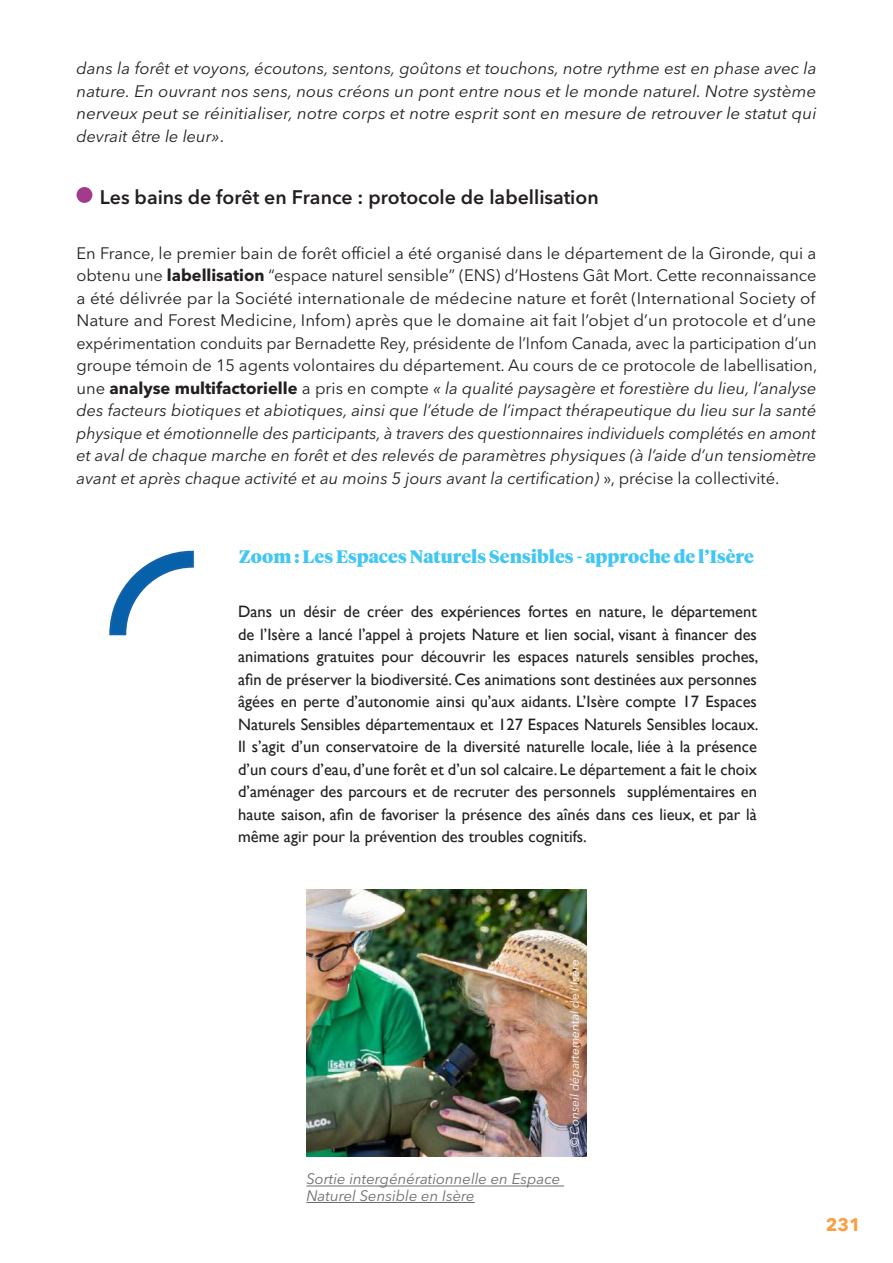
<style>
.page{position:relative;width:893px;height:1263px;background:#fff}
.page>*{position:absolute;margin:0;border:0;box-sizing:border-box;transform-origin:0 0}
.t1{font:600 19.5px "Avenir Next LT Pro";color:#231f20}
.t2{font:900 18px "Tiempos Headline";color:#42c7f2}
.t3{font:700 18px "Avenir Next LT Pro";color:#f99f40}
.t4{font:16.5px/22.5px "Avenir Next LT Pro";color:#231f20;text-align:justify}
.t5{font:16.5px/22.5px "Gill Sans";color:#231f20;text-align:justify}
.t6{font:italic 16.5px/22.5px "Avenir Next LT Pro";letter-spacing:.005em;color:#231f20;text-align:justify}
.t7{font:italic 15px/16.5px "Avenir Next LT Pro";color:#6c6d70}
.t8{font:italic 12px "Avenir Next LT Pro";color:#fff}
.s1{font-style:normal}
.s2{font-weight:700}
.s3{font-style:italic}
</style>
<div class="page">
<div style="left:77px;top:187px;width:15px;height:16px;background:#a33a8b;border-radius:50%"></div>
<svg style="left:109px;top:550px;width:85px;height:86px"></svg>
<img style="left:306px;top:889px;width:281px;height:268px">
<hr style="left:306px;top:1185px;width:258px;height:1px;background:#6c6d70">
<hr style="left:306px;top:1202px;width:169px;height:1px;background:#6c6d70">
<p class="t6" style="left:77px;top:57px;width:742px">dans la forêt et voyons, écoutons, sentons, goûtons et touchons, notre rythme est en phase avec la nature. En ouvrant nos sens, nous créons un pont entre nous et le monde naturel. Notre système nerveux peut se réinitialiser, notre corps et notre esprit sont en mesure de retrouver le statut qui devrait être le leur»<span class="s1">.</span></p>
<p class="t1" style="left:100px;top:180px;width:500px">Les bains de forêt en France : protocole de labellisation</p>
<p class="t4" style="left:77px;top:242px;width:742px">En France, le premier bain de forêt officiel a été organisé dans le département de la Gironde, qui a obtenu une <span class="s2">labellisation</span> “espace naturel sensible” (ENS) d’Hostens Gât Mort. Cette reconnaissance a été délivrée par la Société internationale de médecine nature et forêt (International Society of Nature and Forest Medicine, Infom) après que le domaine ait fait l’objet d’un protocole et d’une expérimentation conduits par Bernadette Rey, présidente de l’Infom Canada, avec la participation d’un groupe témoin de 15 agents volontaires du département. Au cours de ce protocole de labellisation, une <span class="s2">analyse multifactorielle</span> a pris en compte <span class="s3">« la qualité paysagère et forestière du lieu, l’analyse des facteurs biotiques et abiotiques, ainsi que l’étude de l’impact thérapeutique du lieu sur la santé physique et émotionnelle des participants, à travers des questionnaires individuels complétés en amont et aval de chaque marche en forêt et des relevés de paramètres physiques (à l’aide d’un tensiomètre avant et après chaque activité et au moins 5 jours avant la certification)</span> », précise la collectivité.</p>
<p class="t2" style="left:239px;top:544px;width:516px">Zoom : Les Espaces Naturels Sensibles - approche de l’Isère</p>
<p class="t5" style="left:238px;top:600px;width:522px">Dans un désir de créer des expériences fortes en nature, le département de l’Isère a lancé l’appel à projets Nature et lien social, visant à financer des animations gratuites pour découvrir les espaces naturels sensibles proches, afin de préserver la biodiversité. Ces animations sont destinées aux personnes âgées en perte d’autonomie ainsi qu’aux aidants. L’Isère compte 17 Espaces Naturels Sensibles départementaux et 127 Espaces Naturels Sensibles locaux.<br>Il s’agit d’un conservatoire de la diversité naturelle locale, liée à la présence d’un cours d’eau, d’une forêt et d’un sol calcaire. Le département a fait le choix d’aménager des parcours et de recruter des personnels supplémentaires en haute saison, afin de favoriser la présence des aînés dans ces lieux, et par là même agir pour la prévention des troubles cognitifs.</p>
<p class="t8" style="left:567px;top:1147px;width:190px;rotate:-90deg">© Conseil départemental de l’Isère</p>
<p class="t7" style="left:306px;top:1171px;width:256px">Sortie intergénérationnelle en Espace<br>Naturel Sensible en Isère</p>
<p class="t3" style="left:826px;top:1214px;width:36px">231</p>
</div>
